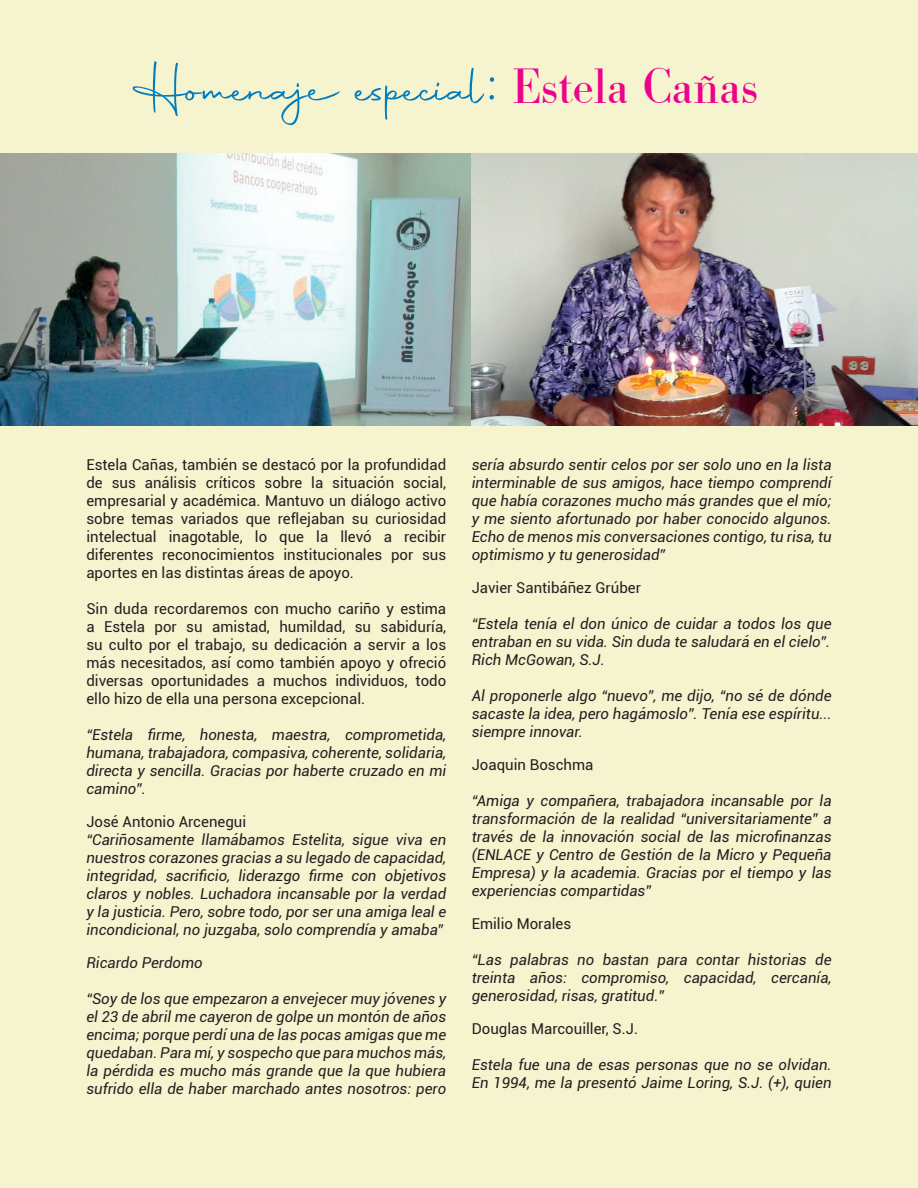
<style>
.page{position:relative;width:918px;height:1188px;background:#f6f3cf}
.page>*{position:absolute;margin:0;border:0;box-sizing:border-box;transform-origin:0 0}
.t1{font:54px "Autography";color:#007dbf}
.t2{font:italic 15px/18px "Roboto";color:#231f20;text-align:justify}
.t3{font:15px/18px "Roboto";color:#231f20;text-align:justify}
.s1{font-family:"Bodoxi";font-size:48px;color:#ed028c}
</style>
<div class="page">
<img style="left:0;top:153px;width:918px;height:272px">
<h1 class="t1" style="left:133px;top:54px;width:627px">Homenaje especial: <span class="s1">Estela Cañas</span></h1>
<p class="t3" style="left:86px;top:456px;width:361px">Estela Cañas, también se destacó por la profundidad de sus análisis críticos sobre la situación social, empresarial y académica. Mantuvo un diálogo activo sobre temas variados que reflejaban su curiosidad intelectual inagotable, lo que la llevó a recibir diferentes reconocimientos institucionales por sus aportes en las distintas áreas de apoyo.</p>
<p class="t3" style="left:86px;top:600px;width:361px">Sin duda recordaremos con mucho cariño y estima a Estela por su amistad, humildad, su sabiduría, su culto por el trabajo, su dedicación a servir a los más necesitados, así como también apoyo y ofreció diversas oportunidades a muchos individuos, todo ello hizo de ella una persona excepcional.</p>
<p class="t2" style="left:86px;top:726px;width:361px">“Estela firme, honesta, maestra, comprometida, humana, trabajadora, compasiva, coherente, solidaria, directa y sencilla. Gracias por haberte cruzado en mi camino”.</p>
<p class="t3" style="left:86px;top:812px;width:161px">José Antonio Arcenegui</p>
<p class="t2" style="left:86px;top:830px;width:361px">“Cariñosamente llamábamos Estelita, sigue viva en nuestros corazones gracias a su legado de capacidad, integridad, sacrificio, liderazgo firme con objetivos claros y nobles. Luchadora incansable por la verdad y la justicia. Pero, sobre todo, por ser una amiga leal e incondicional, no juzgaba, solo comprendía y amaba”</p>
<p class="t2" style="left:86px;top:953px;width:118px">Ricardo Perdomo</p>
<p class="t2" style="left:86px;top:989px;width:361px">“Soy de los que empezaron a envejecer muy jóvenes y el 23 de abril me cayeron de golpe un montón de años encima; porque perdí una de las pocas amigas que me quedaban. Para mí, y sospecho que para muchos más, la pérdida es mucho más grande que la que hubiera sufrido ella de haber marchado antes nosotros: pero</p>
<p class="t2" style="left:472px;top:456px;width:361px">sería absurdo sentir celos por ser solo uno en la lista interminable de sus amigos, hace tiempo comprendí que había corazones mucho más grandes que el mío; y me siento afortunado por haber conocido algunos.<br>Echo de menos mis conversaciones contigo, tu risa, tu optimismo y tu generosidad”</p>
<p class="t3" style="left:472px;top:578px;width:171px">Javier Santibáñez Grúber</p>
<p class="t2" style="left:472px;top:614px;width:361px">“Estela tenía el don único de cuidar a todos los que entraban en su vida. Sin duda te saludará en el cielo”.<br>Rich McGowan, S.J.</p>
<p class="t2" style="left:472px;top:686px;width:361px">Al proponerle algo “nuevo”, me dijo, “no sé de dónde sacaste la idea, pero hagámoslo”. Tenía ese espíritu... siempre innovar.</p>
<p class="t3" style="left:472px;top:755px;width:123px">Joaquin Boschma</p>
<p class="t2" style="left:472px;top:791px;width:361px">“Amiga y compañera, trabajadora incansable por la transformación de la realidad “universitariamente” a través de la innovación social de las microfinanzas (ENLACE y Centro de Gestión de la Micro y Pequeña Empresa) y la academia. Gracias por el tiempo y las experiencias compartidas”</p>
<p class="t3" style="left:472px;top:914px;width:101px">Emilio Morales</p>
<p class="t2" style="left:472px;top:950px;width:361px">“Las palabras no bastan para contar historias de treinta años: compromiso, capacidad, cercanía, generosidad, risas, gratitud.”</p>
<p class="t3" style="left:472px;top:1019px;width:168px">Douglas Marcouiller, S.J.</p>
<p class="t2" style="left:472px;top:1055px;width:361px">Estela fue una de esas personas que no se olvidan.<br>En 1994, me la presentó Jaime Loring, S.J. (+), quien</p>
</div>
